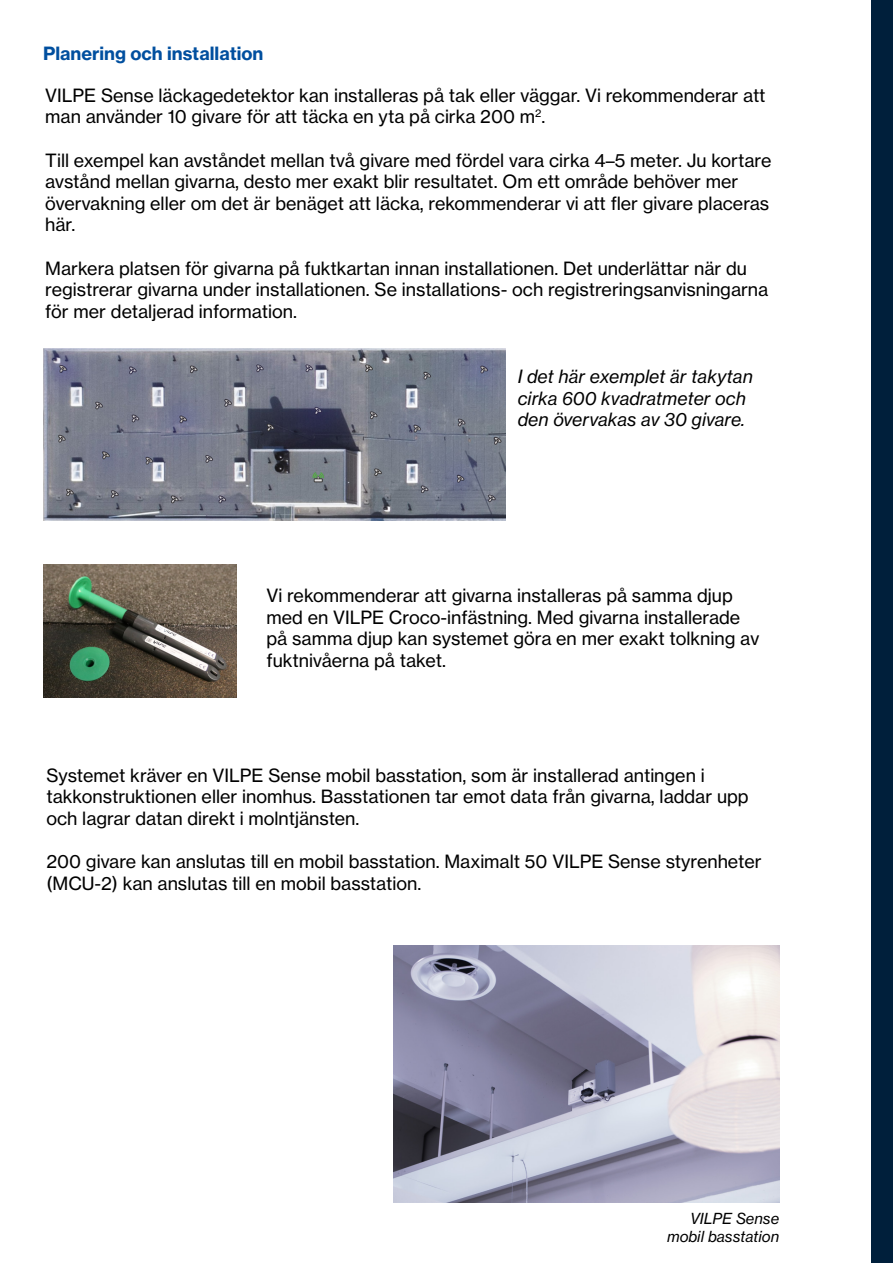
<style>
.page{position:relative;width:893px;height:1263px;background:#fff}
.page>*{position:absolute;margin:0;border:0;box-sizing:border-box;transform-origin:0 0}
.t1{font:18px/21.6px "N Haas Grotesk TX Pro 55 Rg";color:#000}
.t2{font:18px/21.6px "N Haas Grotesk TX Pro 56 It";color:#000}
.t3{font:18px "N Haas Grotesk TX Pro 75 Bd";color:#004f9f}
.t4{font:15px/18px "N Haas Grotesk TX Pro 56 It";color:#000;text-align:right}
</style>
<div class="page">
<div style="left:871px;top:0;width:22px;height:1263px;background:#001f3b"></div>
<img style="left:43px;top:349px;width:463px;height:171px">
<img style="left:44px;top:565px;width:192px;height:132px">
<img style="left:393px;top:945px;width:386px;height:257px">
<p class="t3" style="left:43px;top:42px;width:222px">Planering och installation</p>
<p class="t1" style="left:45px;top:84px;width:722px">VILPE Sense läckagedetektor kan installeras på tak eller väggar. Vi rekommenderar att man använder 10 givare för att täcka en yta på cirka 200 m<sup>2</sup>.</p>
<p class="t1" style="left:45px;top:149px;width:728px">Till exempel kan avståndet mellan två givare med fördel vara cirka 4–5 meter. Ju kortare avstånd mellan givarna, desto mer exakt blir resultatet. Om ett område behöver mer övervakning eller om det är benäget att läcka, rekommenderar vi att fler givare placeras här.</p>
<p class="t1" style="left:45px;top:257px;width:724px">Markera platsen för givarna på fuktkartan innan installationen. Det underlättar när du registrerar givarna under installationen. Se installations- och registreringsanvisningarna för mer detaljerad information.</p>
<p class="t2" style="left:518px;top:366px;width:237px">I det här exemplet är takytan cirka 600 kvadratmeter och den övervakas av 30 givare.</p>
<p class="t1" style="left:266px;top:585px;width:494px">Vi rekommenderar att givarna installeras på samma djup med en VILPE Croco-infästning. Med givarna installerade på samma djup kan systemet göra en mer exakt tolkning av fuktnivåerna på taket.</p>
<p class="t1" style="left:46px;top:764px;width:704px">Systemet kräver en VILPE Sense mobil basstation, som är installerad antingen i takkonstruktionen eller inomhus. Basstationen tar emot data från givarna, laddar upp och lagrar datan direkt i molntjänsten.</p>
<p class="t1" style="left:46px;top:851px;width:717px">200 givare kan anslutas till en mobil basstation. Maximalt 50 VILPE Sense styrenheter (MCU-2) kan anslutas till en mobil basstation.</p>
<p class="t4" style="left:667px;top:1209px;width:114px">VILPE Sense mobil basstation</p>
</div>
